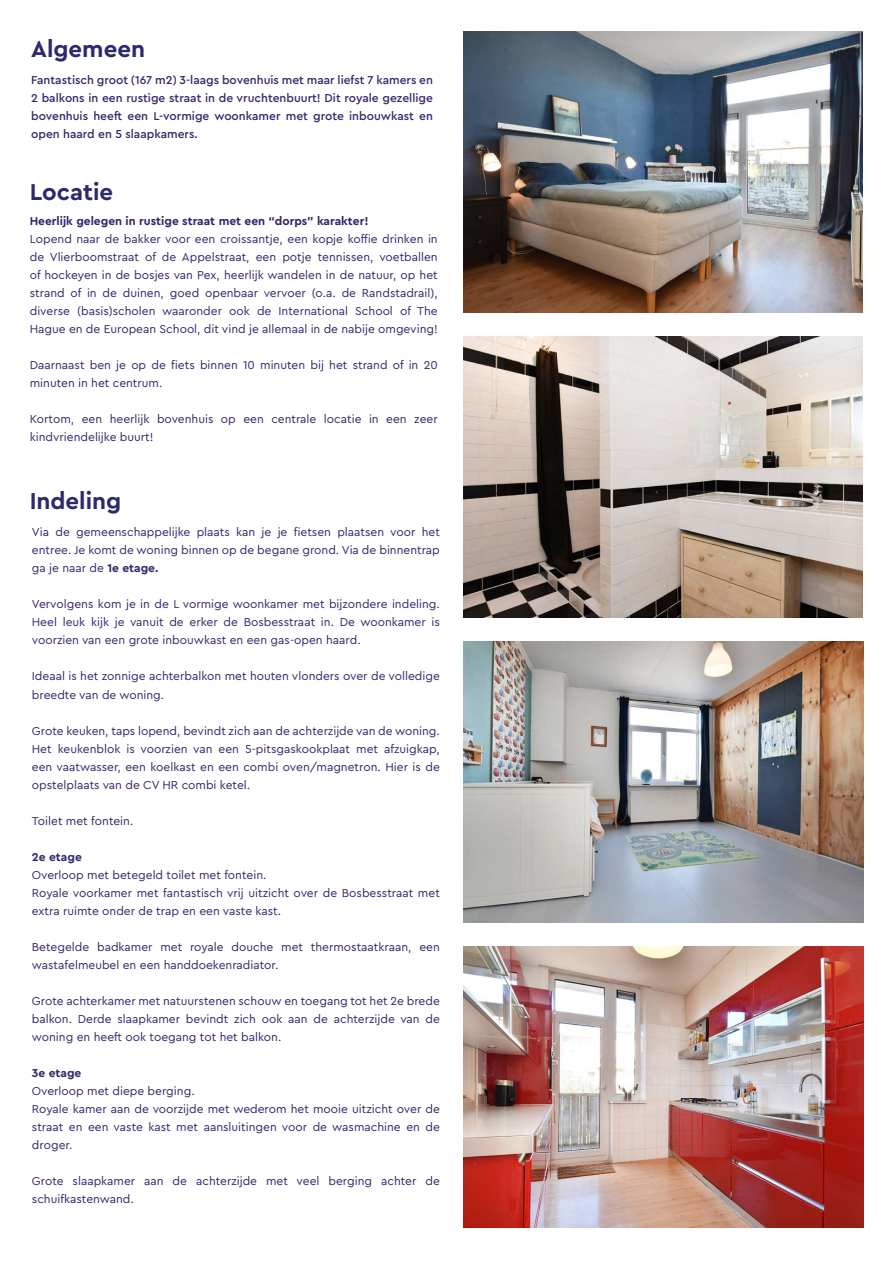
<style>
.page{position:relative;width:893px;height:1263px;background:#fff}
.page>*{position:absolute;margin:0;border:0;box-sizing:border-box;transform-origin:0 0}
.t1{font:700 24px "Cera Pro";color:#2c296d}
.t2{font:12px/18px "Cera Pro";color:#2c296d;text-align:justify}
.t3{font:500 12px/18px "Cera Pro";color:#2c296d;text-align:justify}
.t4{font:700 12px "Cera Pro";color:#2c296d}
.s1{font-weight:700}
</style>
<div class="page">
<img style="left:463px;top:32px;width:400px;height:281px">
<img style="left:463px;top:337px;width:400px;height:281px">
<img style="left:463px;top:642px;width:400px;height:281px">
<img style="left:463px;top:947px;width:400px;height:281px">
<p class="t1" style="left:31px;top:33px;width:115px">Algemeen</p>
<p class="t3" style="left:31px;top:70px;width:403px">Fantastisch groot (167 m2) 3-laags bovenhuis met maar liefst 7 kamers en 2 balkons in een rustige straat in de vruchtenbuurt! Dit royale gezellige bovenhuis heeft een L-vormige woonkamer met grote inbouwkast en open haard en 5 slaapkamers.</p>
<p class="t1" style="left:30px;top:176px;width:85px">Locatie</p>
<p class="t4" style="left:30px;top:213px;width:340px">Heerlijk gelegen in rustige straat met een “dorps” karakter!</p>
<p class="t2" style="left:30px;top:229px;width:409px">Lopend naar de bakker voor een croissantje, een kopje koffie drinken in de Vlierboomstraat of de Appelstraat, een potje tennissen, voetballen of hockeyen in de bosjes van Pex, heerlijk wandelen in de natuur, op het strand of in de duinen, goed openbaar vervoer (o.a. de Randstadrail), diverse (basis)scholen waaronder ook de International School of The Hague en de European School, dit vind je allemaal in de nabije omgeving!</p>
<p class="t2" style="left:30px;top:355px;width:409px">Daarnaast ben je op de fiets binnen 10 minuten bij het strand of in 20 minuten in het centrum.</p>
<p class="t2" style="left:30px;top:409px;width:409px">Kortom, een heerlijk bovenhuis op een centrale locatie in een zeer kindvriendelijke buurt!</p>
<p class="t1" style="left:30px;top:485px;width:93px">Indeling</p>
<p class="t2" style="left:32px;top:523px;width:409px">Via de gemeenschappelijke plaats kan je je fietsen plaatsen voor het entree. Je komt de woning binnen op de begane grond. Via de binnentrap ga je naar de <span class="s1">1e etage.</span></p>
<p class="t2" style="left:32px;top:595px;width:409px">Vervolgens kom je in de L vormige woonkamer met bijzondere indeling.<br>Heel leuk kijk je vanuit de erker de Bosbesstraat in. De woonkamer is voorzien van een grote inbouwkast en een gas-open haard.</p>
<p class="t2" style="left:32px;top:667px;width:409px">Ideaal is het zonnige achterbalkon met houten vlonders over de volledige breedte van de woning.</p>
<p class="t2" style="left:32px;top:721px;width:409px">Grote keuken, taps lopend, bevindt zich aan de achterzijde van de woning.<br>Het keukenblok is voorzien van een 5-pitsgaskookplaat met afzuigkap, een vaatwasser, een koelkast en een combi oven/magnetron. Hier is de opstelplaats van de CV HR combi ketel.</p>
<p class="t2" style="left:32px;top:811px;width:103px">Toilet met fontein.</p>
<p class="t4" style="left:32px;top:848px;width:51px">2e etage</p>
<p class="t2" style="left:32px;top:865px;width:236px">Overloop met betegeld toilet met fontein.</p>
<p class="t2" style="left:32px;top:883px;width:409px">Royale voorkamer met fantastisch vrij uitzicht over de Bosbesstraat met extra ruimte onder de trap en een vaste kast.</p>
<p class="t2" style="left:32px;top:937px;width:409px">Betegelde badkamer met royale douche met thermostaatkraan, een wastafelmeubel en een handdoekenradiator.</p>
<p class="t2" style="left:32px;top:991px;width:409px">Grote achterkamer met natuurstenen schouw en toegang tot het 2e brede balkon. Derde slaapkamer bevindt zich ook aan de achterzijde van de woning en heeft ook toegang tot het balkon.</p>
<p class="t4" style="left:32px;top:1064px;width:51px">3e etage</p>
<p class="t2" style="left:32px;top:1081px;width:164px">Overloop met diepe berging.</p>
<p class="t2" style="left:32px;top:1099px;width:409px">Royale kamer aan de voorzijde met wederom het mooie uitzicht over de straat en een vaste kast met aansluitingen voor de wasmachine en de droger.</p>
<p class="t2" style="left:32px;top:1171px;width:409px">Grote slaapkamer aan de achterzijde met veel berging achter de schuifkastenwand.</p>
</div>
